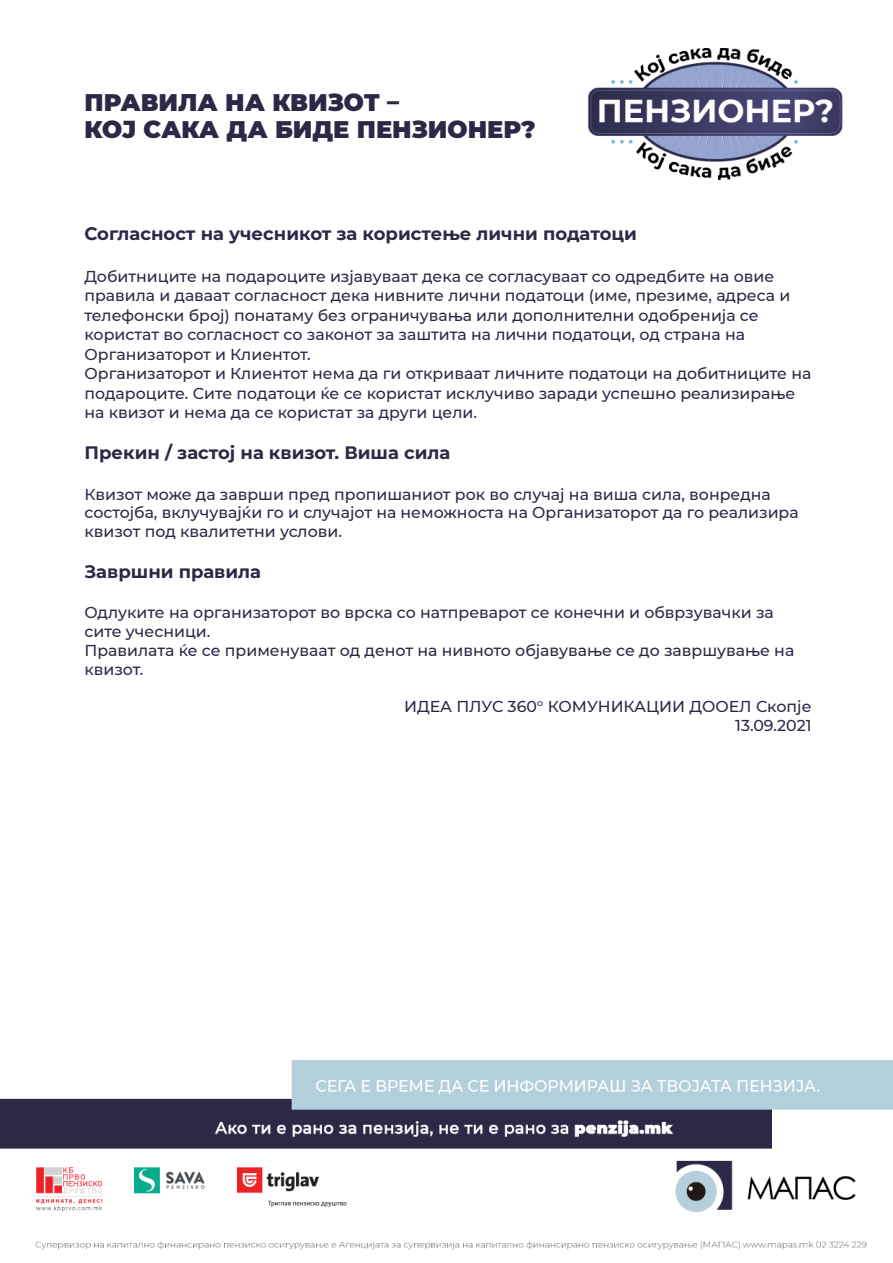
<style>
.page{position:relative;width:893px;height:1263px;background:#fff}
.page>*{position:absolute;margin:0;border:0;box-sizing:border-box;transform-origin:0 0}
.t1{font:900 24px/27px "Montserrat";color:#2c2947}
.t2{font:700 18px "Montserrat";color:#2c2947}
.t3{font:500 15.75px/19.5px "Montserrat";color:#2c2947}
</style>
<div class="page">
<img style="left:0;top:48px;width:893px;height:1202px">
<h1 class="t1" style="left:85px;top:87px;width:453px">ПРАВИЛА НА КВИЗОТ –<br>КОЈ САКА ДА БИДЕ ПЕНЗИОНЕР?</h1>
<p class="t2" style="left:85px;top:221px;width:554px">Согласност на учесникот за користење лични податоци</p>
<p class="t3" style="left:85px;top:266px;width:728px">Добитниците на подароците изјавуваат дека се согласуваат со одредбите на овие правила и даваат согласност дека нивните лични податоци (име, презиме, адреса и телефонски број) понатаму без ограничувања или дополнителни одобренија се користат во согласност со законот за заштита на лични податоци, од страна на Организаторот и Клиентот.<br>Организаторот и Клиентот нема да ги откриваат личните податоци на добитниците на подароците. Сите податоци ќе се користат исклучиво заради успешно реализирање на квизот и нема да се користат за други цели.</p>
<p class="t2" style="left:85px;top:440px;width:367px">Прекин / застој на квизот. Виша сила</p>
<p class="t3" style="left:85px;top:484px;width:716px;line-height:18.8px">Квизот може да заврши пред пропишаниот рок во случај на виша сила, вонредна состојба, вклучувајќи го и случајот на неможноста на Организаторот да го реализира квизот под квалитетни услови.</p>
<p class="t2" style="left:85px;top:559px;width:178px">Завршни правила</p>
<p class="t3" style="left:85px;top:603px;width:711px;line-height:18.8px">Одлуките на организаторот во врска со натпреварот се конечни и обврзувачки за сите учесници.<br>Правилата ќе се применуваат од денот на нивното објавување се до завршување на квизот.</p>
<p class="t3" style="left:404px;top:697px;width:409px;line-height:18.8px;text-align:right">ИДЕА ПЛУС 360° КОМУНИКАЦИИ ДООЕЛ Скопје<br>13.09.2021</p>
</div>
